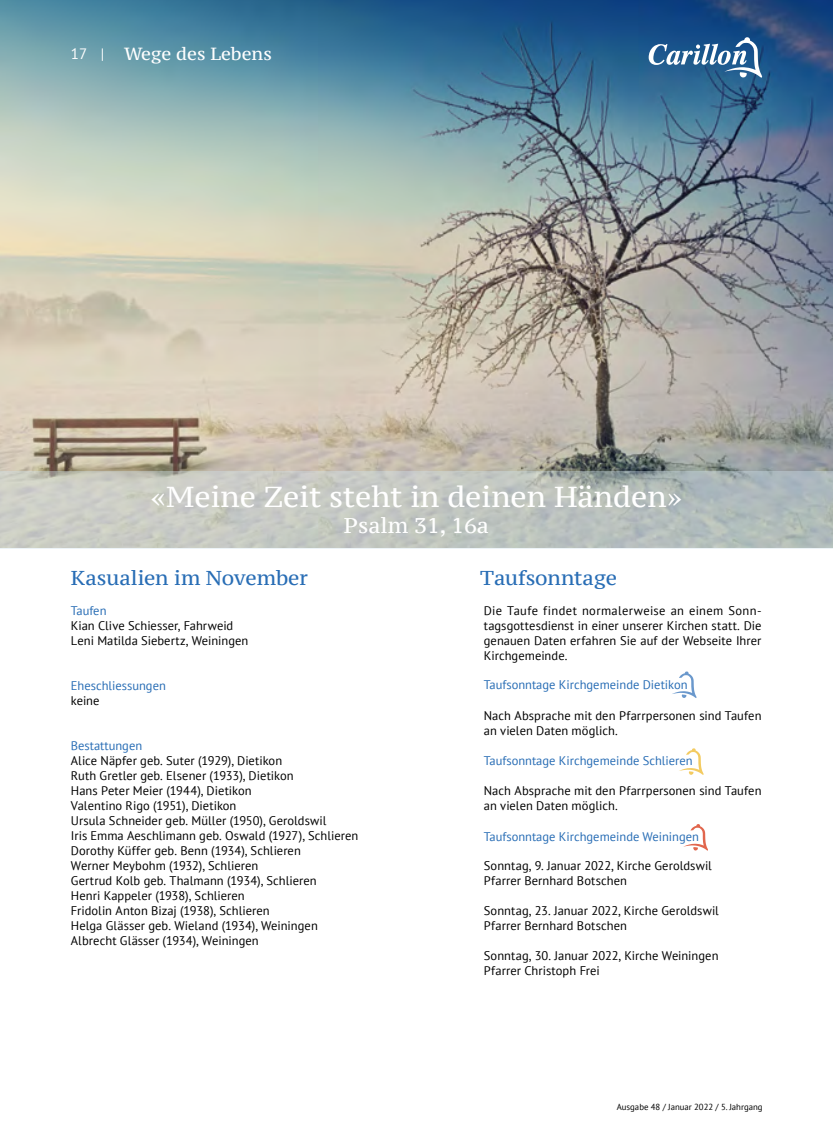
<style>
.page{position:relative;width:833px;height:1134px;background:#fff}
.page>*{position:absolute;margin:0;border:0;box-sizing:border-box;transform-origin:0 0}
.t1{font:28.75px "PT Serif Caption";color:#fff}
.t2{font:21.25px "PT Serif Caption";color:#fff}
.t3{font:20px "PT Serif Caption";letter-spacing:-.005em;color:#286db5}
.t4{font:17.5px "PT Serif Caption";color:#fff}
.t5{font:15px "PT Sans";color:#fff}
.t6{font:12.5px/15px "PT Sans";letter-spacing:.005em;color:#000}
.t7{font:12.5px "PT Sans";color:#286db5}
.t8{font:8.75px "PT Sans";color:#000}
</style>
<div class="page">
<img style="left:0;top:0;width:833px;height:547px">
<svg style="left:648px;top:37px;width:114px;height:41px"></svg>
<svg style="left:1px;top:471px;width:832px;height:77px;background:#bec3bf"></svg>
<svg style="left:672px;top:671px;width:24px;height:27px"></svg>
<svg style="left:679px;top:748px;width:25px;height:27px"></svg>
<svg style="left:683px;top:824px;width:25px;height:27px"></svg>
<p class="t5" style="left:71px;top:45px;width:35px">17 |</p>
<h3 class="t4" style="left:124px;top:43px;width:149px">Wege des Lebens</h3>
<h1 class="t1" style="left:151px;top:478px;width:532px">«Meine Zeit steht in deinen Händen»</h1>
<h2 class="t2" style="left:344px;top:512px;width:147px">Psalm 31, 16a</h2>
<h3 class="t3" style="left:71px;top:565px;width:239px">Kasualien im November</h3>
<p class="t7" style="left:71px;top:603px;width:37px">Taufen</p>
<p class="t6" style="left:71px;top:618px;width:179px">Kian Clive Schiesser, Fahrweid<br>Leni Matilda Siebertz, Weiningen</p>
<p class="t7" style="left:71px;top:678px;width:96px">Eheschliessungen</p>
<p class="t6" style="left:71px;top:693px;width:30px">keine</p>
<p class="t7" style="left:71px;top:738px;width:73px">Bestattungen</p>
<p class="t6" style="left:71px;top:753px;width:289px">Alice Näpfer geb. Suter (1929), Dietikon<br>Ruth Gretler geb. Elsener (1933), Dietikon<br>Hans Peter Meier (1944), Dietikon<br>Valentino Rigo (1951), Dietikon<br>Ursula Schneider geb. Müller (1950), Geroldswil<br>Iris Emma Aeschlimann geb. Oswald (1927), Schlieren Dorothy Küffer geb. Benn (1934), Schlieren<br>Werner Meybohm (1932), Schlieren<br>Gertrud Kolb geb. Thalmann (1934), Schlieren<br>Henri Kappeler (1938), Schlieren<br>Fridolin Anton Bizaj (1938), Schlieren<br>Helga Glässer geb. Wieland (1934), Weiningen Albrecht Glässer (1934), Weiningen</p>
<h3 class="t3" style="left:480px;top:565px;width:138px">Taufsonntage</h3>
<p class="t6" style="left:484px;top:603px;width:279px;text-align:justify">Die Taufe findet normalerweise an einem Sonn&shy;tagsgottesdienst in einer unserer Kirchen statt. Die genauen Daten erfahren Sie auf der Webseite Ihrer Kirchgemeinde.</p>
<p class="t7" style="left:484px;top:677px;width:205px">Taufsonntage Kirchgemeinde Dietikon</p>
<p class="t6" style="left:484px;top:708px;width:279px">Nach Absprache mit den Pfarrpersonen sind Taufen an vielen Daten möglich.</p>
<p class="t7" style="left:484px;top:753px;width:210px">Taufsonntage Kirchgemeinde Schlieren</p>
<p class="t6" style="left:484px;top:783px;width:279px">Nach Absprache mit den Pfarrpersonen sind Taufen an vielen Daten möglich.</p>
<p class="t7" style="left:484px;top:828px;width:217px">Taufsonntage Kirchgemeinde Weiningen</p>
<p class="t6" style="left:484px;top:857px;width:230px">Sonntag, 9. Januar 2022, Kirche Geroldswil<br>Pfarrer Bernhard Botschen</p>
<p class="t6" style="left:484px;top:902px;width:236px">Sonntag, 23. Januar 2022, Kirche Geroldswil<br>Pfarrer Bernhard Botschen</p>
<p class="t6" style="left:484px;top:947px;width:236px">Sonntag, 30. Januar 2022, Kirche Weiningen<br>Pfarrer Christoph Frei</p>
<p class="t8" style="left:617px;top:1101px;width:147px">Ausgabe 48 / Januar 2022 / 5. Jahrgang</p>
</div>
